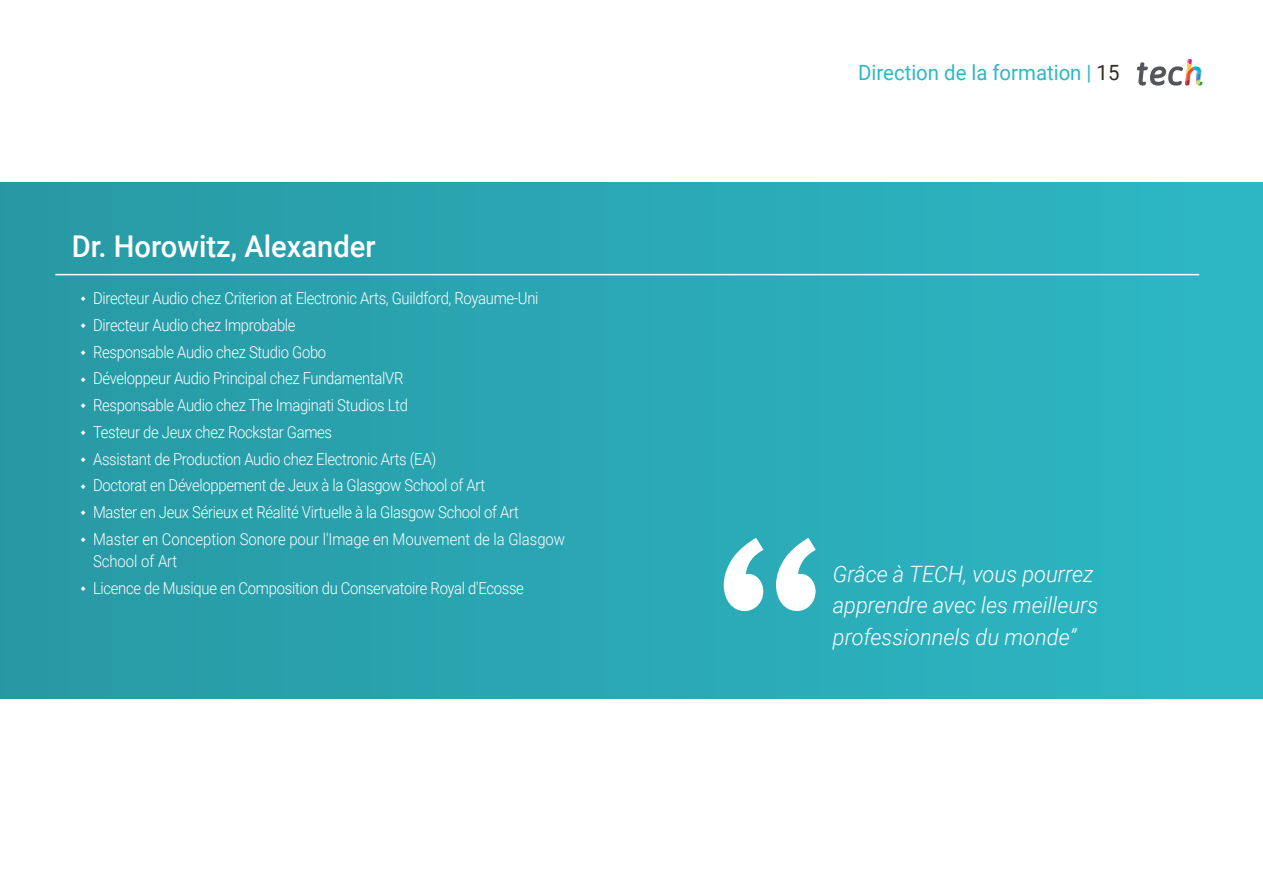
<style>
.page{position:relative;width:1263px;height:893px;background:#fff}
.page>*{position:absolute;margin:0;border:0;box-sizing:border-box;transform-origin:0 0}
.t1{font:500 30px "Roboto";color:#fff}
.t2{font:italic 300 22.5px/31.5px "Roboto";color:#fff}
.t3{font:21px "Roboto";color:#2db8c5}
.t4{font:300 16.5px/26.7px "Roboto";letter-spacing:-.02em;color:#fff;scale:.9 1}
.s1{color:#312e20}
</style>
<div class="page">
<div style="left:0;top:182px;width:1263px;height:516px;background:linear-gradient(to right,#2799a4,#2db7c5)"></div>
<hr style="left:55px;top:274px;width:1144px;height:1px;background:#fff">
<svg style="left:724px;top:538px;width:92px;height:73px"></svg>
<svg style="left:1137px;top:59px;width:65px;height:27px"></svg>
<svg style="left:81px;top:296px;width:5px;height:5px"></svg>
<svg style="left:81px;top:323px;width:5px;height:5px"></svg>
<svg style="left:81px;top:350px;width:5px;height:5px"></svg>
<svg style="left:81px;top:377px;width:5px;height:5px"></svg>
<svg style="left:81px;top:403px;width:5px;height:5px"></svg>
<svg style="left:81px;top:430px;width:5px;height:5px"></svg>
<svg style="left:81px;top:457px;width:5px;height:5px"></svg>
<svg style="left:81px;top:484px;width:5px;height:5px"></svg>
<svg style="left:81px;top:510px;width:5px;height:5px"></svg>
<svg style="left:81px;top:537px;width:5px;height:5px"></svg>
<svg style="left:81px;top:586px;width:5px;height:5px"></svg>
<p class="t3" style="left:858px;top:57px;width:263px">Direction de la formation | <span class="s1">15</span></p>
<h1 class="t1" style="left:72px;top:226px;width:305px">Dr. Horowitz, Alexander</h1>
<p class="t4" style="left:93px;top:284px;width:526px">Directeur Audio chez Criterion at Electronic Arts, Guildford, Royaume-Uni Directeur Audio chez Improbable<br>Responsable Audio chez Studio Gobo<br>Développeur Audio Principal chez FundamentalVR<br>Responsable Audio chez The Imaginati Studios Ltd<br>Testeur de Jeux chez Rockstar Games<br>Assistant de Production Audio chez Electronic Arts (EA)<br>Doctorat en Développement de Jeux à la Glasgow School of Art<br>Master en Jeux Sérieux et Réalité Virtuelle à la Glasgow School of Art Master en Conception Sonore pour l'Image en Mouvement de la Glasgow</p>
<p class="t4" style="left:93px;top:547px;width:480px">School of Art<br>Licence de Musique en Composition du Conservatoire Royal d'Ecosse</p>
<h2 class="t2" style="left:833px;top:557px;width:267px">Grâce à TECH, vous pourrez apprendre avec les meilleurs professionnels du monde”</h2>
</div>
